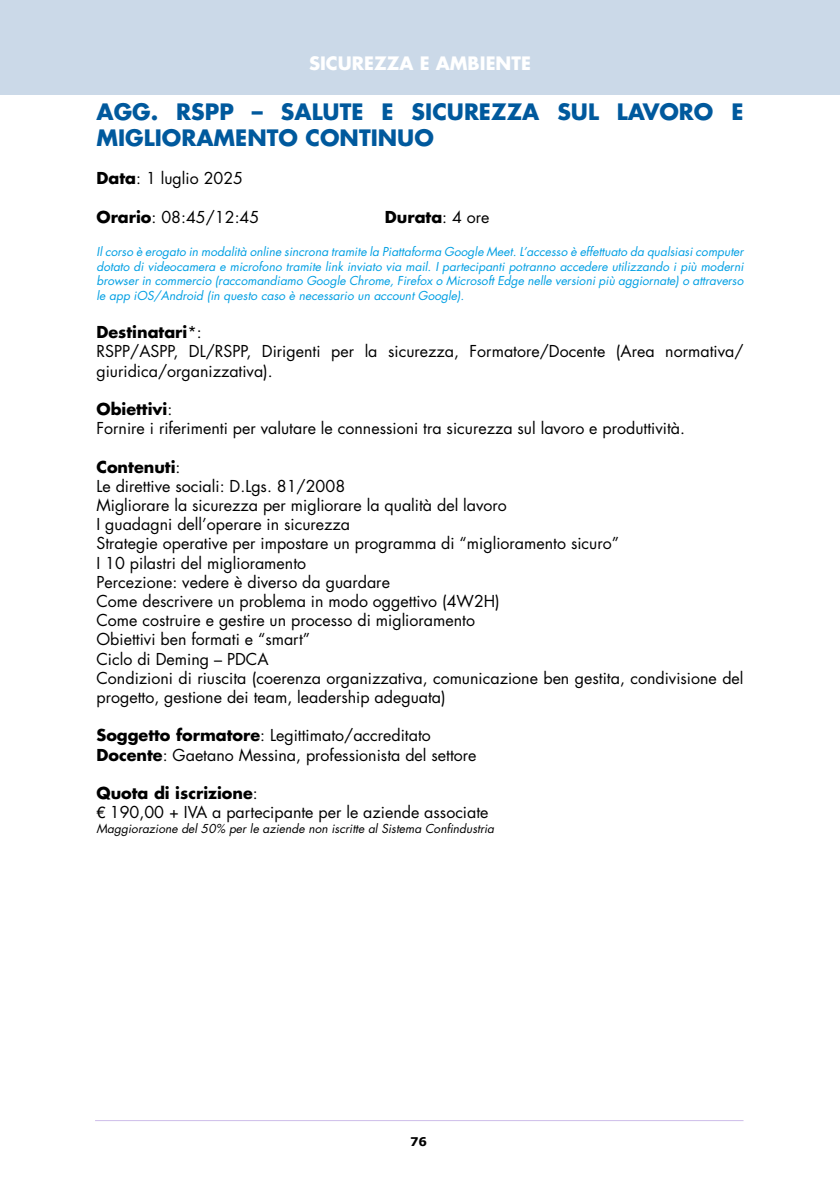
<style>
.page{position:relative;width:840px;height:1191px;background:#fff}
.page>*{position:absolute;margin:0;border:0;box-sizing:border-box;transform-origin:0 0}
.t1{font:700 22px/26.4px "Futura";color:#00599d}
.t2{font:700 18px "Futura";color:#fff}
.t3{font:16px/19.2px "Futura";color:#000}
.t4{font:700 16px "Futura";color:#000}
.t5{font:italic 12px/14.4px "Futura";color:#009fe3;text-align:justify}
.t6{font:italic 12px "Futura";color:#000}
.t7{font:700 12px "Verdana";color:#000}
.s1{font-weight:700}
.s2{font-weight:400}
.s3{font-family:"Helvetica Neue"}
</style>
<div class="page">
<div style="left:0;top:0;width:839px;height:95px;background:#cbd9e8"></div>
<hr style="left:95px;top:1120px;width:648px;height:1px;background:#cebde9">
<p class="t2" style="left:309px;top:51px;width:223px">SICUREZZA E AMBIENTE</p>
<h1 class="t1" style="left:96px;top:98px;width:648px">AGG. RSPP – SALUTE E SICUREZZA SUL LAVORO E<br>MIGLIORAMENTO CONTINUO</h1>
<p class="t3" style="left:96px;top:169px;width:148px"><span class="s1">Data</span>: 1 luglio 2025</p>
<p class="t3" style="left:96px;top:207px;width:164px"><span class="s1">Orario</span>: 08:45/12:45</p>
<p class="t4" style="left:384px;top:206px;width:106px">Durata<span class="s2">: 4 ore</span></p>
<p class="t5" style="left:96px;top:245px;width:648px">Il corso è erogato in modalità online sincrona tramite la Piattaforma Google Meet. L’accesso è effettuato da qualsiasi computer dotato di videocamera e microfono tramite link inviato via mail. I partecipanti potranno accedere utilizzando i più moderni browser in commercio (raccomandiamo Google Chrome, Firefox o Microsoft Edge nelle versioni più aggiornate) o attraverso le app iOS/Android (in questo caso è necessario un account Google).</p>
<p class="t3" style="left:96px;top:323px;width:648px"><span class="s1">Destinatari</span>*:<br>RSPP/ASPP, DL/RSPP, Dirigenti per la sicurezza, Formatore/Docente (Area normativa/ giuridica/organizzativa).</p>
<p class="t3" style="left:96px;top:399px;width:589px"><span class="s1">Obiettivi</span>:<br>Fornire i riferimenti per valutare le connessioni tra sicurezza sul lavoro e produttività.</p>
<p class="t3" style="left:96px;top:457px;width:648px"><span class="s1">Contenuti</span>:<br>Le direttive sociali: D.Lgs. 81/2008<br>Migliorare la sicurezza per migliorare la qualità del lavoro<br>I guadagni dell’operare in sicurezza<br>Strategie operative per impostare un programma di “miglioramento sicuro”<br>I 10 pilastri del miglioramento<br>Percezione: vedere è diverso da guardare<br>Come descrivere un problema in modo oggettivo (4W2H)<br>Come costruire e gestire un processo di miglioramento<br>Obiettivi ben formati e “smart”<br>Ciclo di Deming – PDCA<br>Condizioni di riuscita (coerenza organizzativa, comunicazione ben gestita, condivisione del progetto, gestione dei team, leadership adeguata)</p>
<p class="t3" style="left:96px;top:726px;width:381px"><span class="s1">Soggetto formatore</span>: Legittimato/accreditato<br><span class="s1">Docente</span>: Gaetano Messina, professionista del settore</p>
<p class="t3" style="left:96px;top:783px;width:393px"><span class="s1">Quota di iscrizione</span>:<br><span class="s3">€</span> 190,00 + IVA a partecipante per le aziende associate</p>
<p class="t6" style="left:96px;top:820px;width:399px">Maggiorazione del 50% per le aziende non iscritte al Sistema Confindustria</p>
<p class="t7" style="left:410px;top:1134px;width:19px">76</p>
</div>
